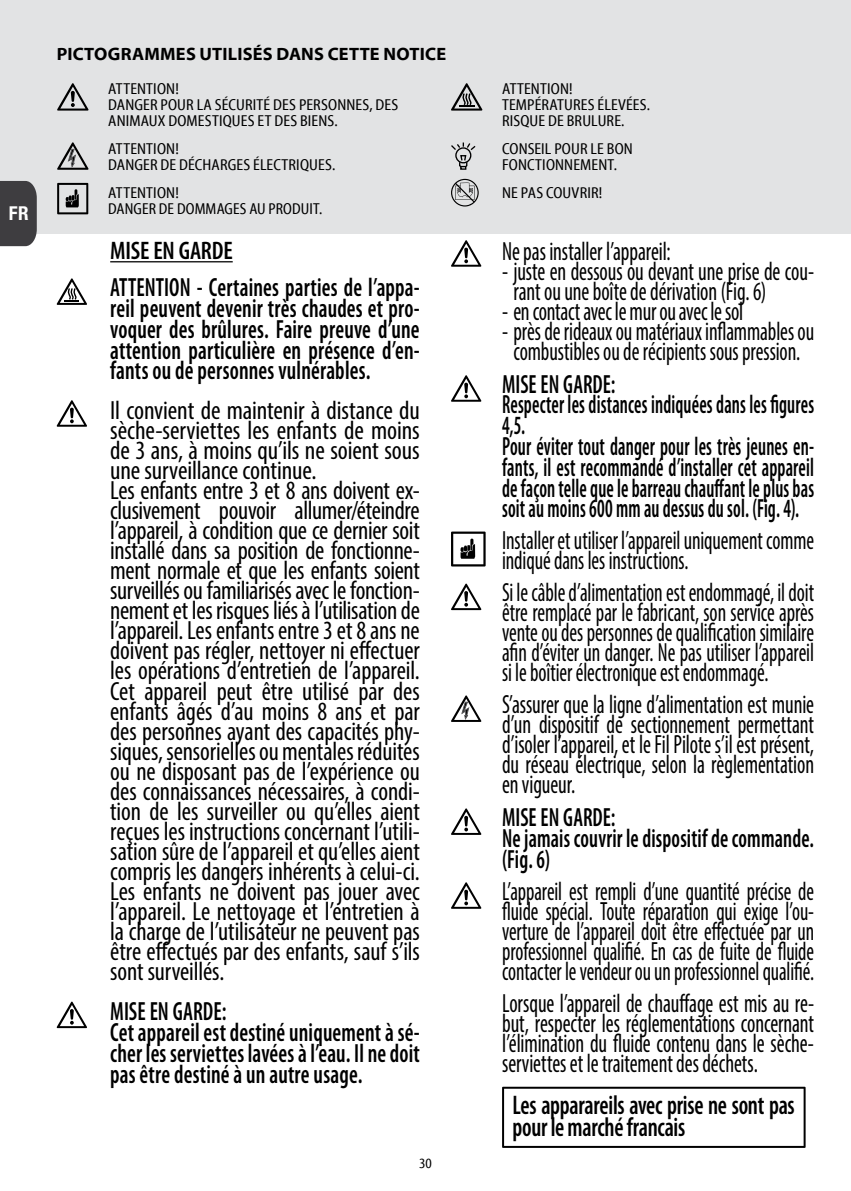
<style>
.page{position:relative;width:851px;height:1191px;background:#fff}
.page>*{position:absolute;margin:0;border:0;box-sizing:border-box;transform-origin:0 0}
.t1{font:600 condensed 27px/22px "Myriad Pro";letter-spacing:-.01em;color:#000;scale:.86 1}
.t2{font:condensed 26.4px/20px "Myriad Pro";letter-spacing:-.005em;color:#000}
.t3{font:condensed 26.4px/20px "Myriad Pro";letter-spacing:-.005em;color:#000;text-align:justify;scale:.82 1}
.t4{font:600 condensed 26.4px/20.8px "Myriad Pro";letter-spacing:.01em;color:#000;text-align:justify;scale:.84 1}
.t5{font:600 condensed 26.4px/20.8px "Myriad Pro";letter-spacing:.01em;color:#000;scale:.82 1}
.t6{font:condensed 26.4px/20px "Myriad Pro";letter-spacing:-.005em;color:#000;scale:.8 1}
.t7{font:condensed 26.4px/20px "Myriad Pro";letter-spacing:-.005em;color:#000;text-align:justify;scale:.79 1}
.t8{font:600 condensed 25.4px "Myriad Pro";letter-spacing:-.01em;color:#000}
.t9{font:700 condensed 19.2px "Helvetica Neue LT Std";color:#fff}
.t10{font:700 18px "Myriad Web Pro";letter-spacing:.01em;color:#000}
.t11{font:condensed 16px/16px "Myriad Web Pro";letter-spacing:.01em;color:#000}
.t12{font:condensed 14px "Myriad Web Pro";color:#000}
</style>
<div class="page">
<div style="left:0;top:0;width:850px;height:234px;background:#e2e3e4"></div>
<svg style="left:0;top:181px;width:37px;height:65px"></svg>
<div style="left:4px;top:192px;width:29px;height:43px;background:#3e3d40"></div>
<svg style="left:57px;top:400px;width:30px;height:27px"></svg>
<svg style="left:451px;top:808px;width:30px;height:27px"></svg>
<svg style="left:451px;top:240px;width:30px;height:27px"></svg>
<svg style="left:57px;top:278px;width:30px;height:27px"></svg>
<svg style="left:451px;top:695px;width:30px;height:27px"></svg>
<hr style="left:110px;top:261px;width:123px;height:1px;background:#000">
<svg style="left:57px;top:1001px;width:30px;height:27px"></svg>
<svg style="left:451px;top:375px;width:30px;height:27px"></svg>
<svg style="left:451px;top:583px;width:30px;height:27px"></svg>
<svg style="left:451px;top:882px;width:30px;height:26px"></svg>
<svg style="left:451px;top:142px;width:24px;height:28px"></svg>
<svg style="left:57px;top:83px;width:31px;height:28px"></svg>
<svg style="left:57px;top:142px;width:31px;height:28px"></svg>
<svg style="left:57px;top:183px;width:31px;height:31px"></svg>
<svg style="left:451px;top:83px;width:31px;height:28px"></svg>
<svg style="left:451px;top:179px;width:27px;height:27px"></svg>
<svg style="left:451px;top:531px;width:34px;height:35px"></svg>
<svg style="left:502px;top:1086px;width:303px;height:61px"></svg>
<p class="t9" style="left:9px;top:202px;width:21px">FR</p>
<p class="t10" style="left:57px;top:44px;width:391px">PICTOGRAMMES UTILISÉS DANS CETTE NOTICE</p>
<p class="t11" style="left:108px;top:81px;width:291px">ATTENTION!<br>DANGER POUR LA SÉCURITÉ DES PERSONNES, DES<br>ANIMAUX DOMESTIQUES ET DES BIENS.</p>
<p class="t11" style="left:108px;top:141px;width:228px">ATTENTION!<br>DANGER DE DÉCHARGES ÉLECTRIQUES.</p>
<p class="t11" style="left:108px;top:185px;width:215px">ATTENTION!<br>DANGER DE DOMMAGES AU PRODUIT.</p>
<p class="t8" style="left:110px;top:237px;width:124px">MISE EN GARDE</p>
<p class="t4" style="left:110px;top:277px;width:370px">ATTENTION - Certaines parties de l’appa&shy;reil peuvent devenir très chaudes et pro&shy;voquer des brûlures. Faire preuve d’une attention particulière en présence d’en&shy;fants ou de personnes vulnérables.</p>
<p class="t2" style="left:110px;top:400px;width:311px">Il convient de maintenir à distance du sèche-serviettes les enfants de moins de 3 ans, à moins qu’ils ne soient sous une surveillance continue.<br>Les enfants entre 3 et 8 ans doivent ex&shy;clusivement pouvoir allumer/éteindre l’appareil, à condition que ce dernier soit installé dans sa position de fonctionne&shy;ment normale et que les enfants soient surveillés ou familiarisés avec le fonction&shy;nement et les risques liés à l’utilisation de l’appareil. Les enfants entre 3 et 8 ans ne doivent pas régler, nettoyer ni effectuer les opérations d’entretien de l’appareil.<br>Cet appareil peut être utilisé par des enfants âgés d’au moins 8 ans et par des personnes ayant des capacités phy&shy;siques, sensorielles ou mentales réduites ou ne disposant pas de l’expérience ou des connaissances nécessaires, à condi&shy;tion de les surveiller ou qu’elles aient reçues les instructions concernant l’utili&shy;sation sûre de l’appareil et qu’elles aient compris les dangers inhérents à celui-ci.<br>Les enfants ne doivent pas jouer avec l’appareil. Le nettoyage et l’entretien à la charge de l’utilisateur ne peuvent pas être effectués par des enfants, sauf s’ils sont surveillés.</p>
<p class="t4" style="left:110px;top:1001px;width:370px;text-align:left">MISE EN GARDE:<br>Cet appareil est destiné uniquement à sé&shy;cher les serviettes lavées à l’eau. Il ne doit pas être destiné à un autre usage.</p>
<p class="t12" style="left:419px;top:1156px;width:14px">30</p>
<p class="t11" style="left:502px;top:81px;width:149px">ATTENTION!<br>TEMPÉRATURES ÉLEVÉES.<br>RISQUE DE BRULURE.</p>
<p class="t11" style="left:502px;top:141px;width:132px">CONSEIL POUR LE BON<br>FONCTIONNEMENT.</p>
<p class="t11" style="left:502px;top:185px;width:102px">NE PAS COUVRIR!</p>
<p class="t3" style="left:502px;top:241px;width:207px">Ne pas installer l’appareil:</p>
<p class="t3" style="left:513px;top:261px;width:368px;text-indent:-11px">- juste en dessous ou devant une prise de cou&shy;rant ou une boîte de dérivation (Fig. 6)</p>
<p class="t3" style="left:502px;top:301px;width:295px">- en contact avec le mur ou avec le sol</p>
<p class="t3" style="left:502px;top:321px;width:382px;text-align:center">- près de rideaux ou matériaux inflammables ou combustibles ou de récipients sous pression.</p>
<p class="t5" style="left:502px;top:374px;width:382px">MISE EN GARDE:<br>Respecter les distances indiquées dans les figures 4,5.<br>Pour éviter tout danger pour les très jeunes en&shy;fants, il est recommandé d’installer cet appareil de façon telle que le barreau chauffant le plus bas soit au moins 600 mm au dessus du sol. (Fig. 4).</p>
<p class="t6" style="left:502px;top:530px;width:391px">Installer et utiliser l’appareil uniquement comme indiqué dans les instructions.</p>
<p class="t6" style="left:502px;top:582px;width:391px;text-align:justify">Si le câble d’alimentation est endommagé, il doit être remplacé par le fabricant, son service après vente ou des personnes de qualification similaire afin d’éviter un danger. Ne pas utiliser l’appareil si le boîtier électronique est endommagé.</p>
<p class="t3" style="left:502px;top:694px;width:382px">S’assurer que la ligne d’alimentation est munie d’un dispositif de sectionnement permettant d’isoler l’appareil, et le Fil Pilote s’il est présent, du réseau électrique, selon la règlementation en vigueur.</p>
<p class="t5" style="left:502px;top:807px;width:382px">MISE EN GARDE:<br>Ne jamais couvrir le dispositif de commande. (Fig. 6)</p>
<p class="t7" style="left:502px;top:880px;width:396px">L’appareil est rempli d’une quantité précise de fluide spécial. Toute réparation qui exige l’ou&shy;verture de l’appareil doit être effectuée par un professionnel qualifié. En cas de fuite de fluide contacter le vendeur ou un professionnel qualifié.</p>
<p class="t3" style="left:502px;top:992px;width:382px">Lorsque l’appareil de chauffage est mis au re&shy;but, respecter les réglementations concernant l’élimination du fluide contenu dans le sèche&shy;serviettes et le traitement des déchets.</p>
<p class="t1" style="left:512px;top:1094px;width:329px">Les apparareils avec prise ne sont pas pour le marché francais</p>
</div>
